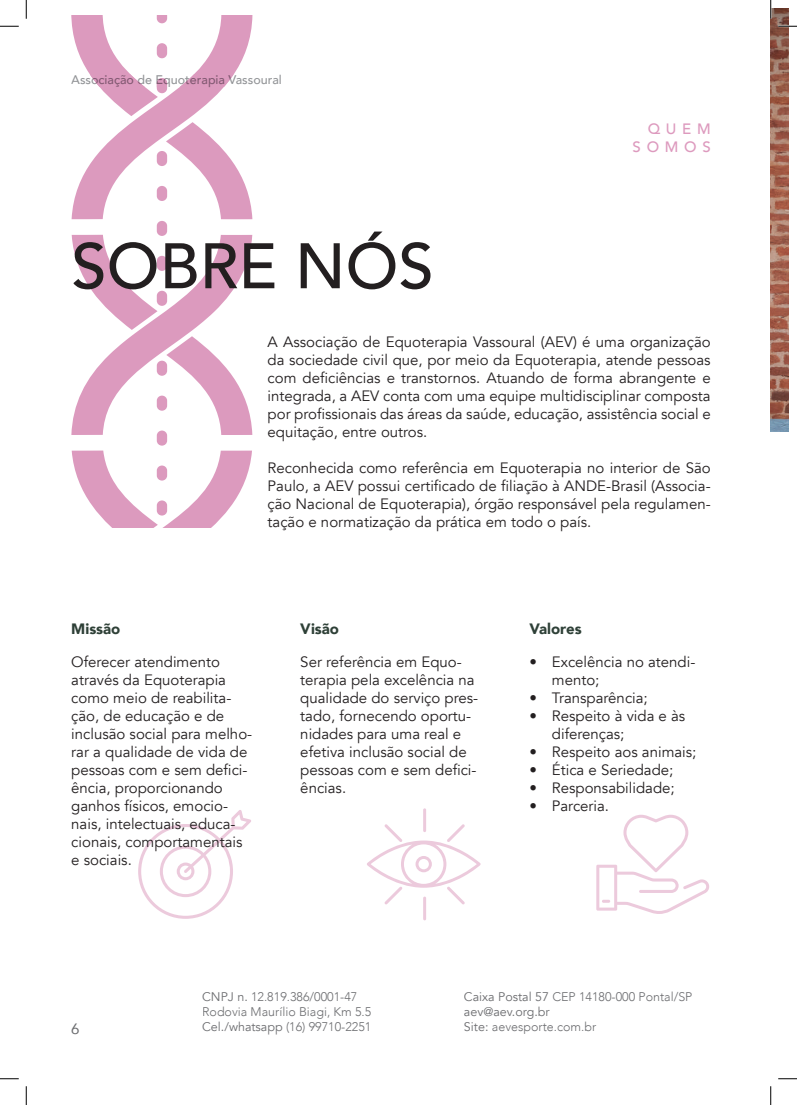
<style>
.page{position:relative;width:797px;height:1105px;background:#fff}
.page>*{position:absolute;margin:0;border:0;box-sizing:border-box;transform-origin:0 0}
.t1{font:500 63.5px "Avenir";color:#231f20}
.t2{font:15px/18px "Avenir";color:#231f20}
.t3{font:900 15px "Avenir";color:#2e4037}
.t4{font:500 15px/18px "Avenir";letter-spacing:.38em;color:#dd9abe;text-align:right}
.t5{font:15px "Avenir";color:#6c6d70}
.t6{font:300 12.5px/15px "Avenir";color:#6c6d70}
.t7{font:500 12.5px "Avenir";color:#939598}
.s1{font-weight:400}
</style>
<div class="page">
<div style="left:157px;top:431px;width:10px;height:15px;background:#dc9abe;border-radius:5px"></div>
<div style="left:157px;top:221px;width:10px;height:15px;background:#dc9abe;border-radius:5px"></div>
<svg style="left:71px;top:235px;width:181px;height:200px"></svg>
<svg style="left:71px;top:451px;width:181px;height:77px"></svg>
<svg style="left:72px;top:15px;width:180px;height:204px"></svg>
<svg style="left:72px;top:235px;width:85px;height:95px"></svg>
<svg style="left:166px;top:336px;width:86px;height:99px"></svg>
<svg style="left:179px;top:74px;width:55px;height:13px"></svg>
<svg style="left:71px;top:15px;width:96px;height:101px"></svg>
<svg style="left:138px;top:810px;width:113px;height:109px"></svg>
<svg style="left:367px;top:808px;width:113px;height:112px"></svg>
<svg style="left:596px;top:815px;width:113px;height:99px"></svg>
<img style="left:770px;top:9px;width:18px;height:422px">
<svg style="left:0;top:25px;width:19px;height:2px"></svg>
<svg style="left:778px;top:25px;width:19px;height:2px"></svg>
<svg style="left:0;top:1078px;width:19px;height:1px"></svg>
<svg style="left:778px;top:1078px;width:19px;height:1px"></svg>
<svg style="left:25px;top:0;width:2px;height:19px"></svg>
<svg style="left:25px;top:1086px;width:2px;height:19px"></svg>
<svg style="left:770px;top:0;width:1px;height:19px"></svg>
<svg style="left:770px;top:1086px;width:1px;height:19px"></svg>
<p class="t7" style="left:71px;top:69px;width:212px">Associação de Equoterapia Vassoural</p>
<h1 class="t1" style="left:71px;top:211px;width:364px">SOBRE NÓS</h1>
<p class="t4" style="left:632px;top:119px;width:80px">QUEM<br>SOMOS</p>
<p class="t2" style="left:267px;top:333px;width:444px;text-align:justify">A Associação de Equoterapia Vassoural (AEV) é uma organização da sociedade civil que, por meio da Equoterapia, atende pessoas com deficiências e transtornos. Atuando de forma abrangente e integrada, a AEV conta com uma equipe multidisciplinar composta por profissionais das áreas da saúde, educação, assistência social e equitação, entre outros.</p>
<p class="t2" style="left:267px;top:459px;width:444px;text-align:justify">Reconhecida como referência em Equoterapia no interior de São Paulo, a AEV possui certificado de filiação à ANDE-Brasil (Associa&shy;ção Nacional de Equoterapia), órgão responsável pela regulamen&shy;tação e normatização da prática em todo o país.</p>
<p class="t3" style="left:71px;top:615px;width:51px">Missão</p>
<p class="t2" style="left:71px;top:653px;width:182px">Oferecer atendimento através da Equoterapia como meio de reabilita&shy;ção, de educação e de inclusão social para melho&shy;rar a qualidade de vida de pessoas com e sem defici&shy;ência, proporcionando ganhos físicos, emocio&shy;nais, intelectuais, educa&shy;cionais, comportamentais e sociais.</p>
<p class="t3" style="left:300px;top:615px;width:40px">Visão</p>
<p class="t2" style="left:300px;top:653px;width:179px">Ser referência em Equo&shy;terapia pela excelência na qualidade do serviço pres&shy;tado, fornecendo oportu&shy;nidades para uma real e efetiva inclusão social de pessoas com e sem defici&shy;ências.</p>
<p class="t3" style="left:529px;top:615px;width:54px">Valores</p>
<p class="t2" style="left:552px;top:653px;width:145px;text-indent:-23px">• Excelência no atendi&shy;mento;</p>
<p class="t2" style="left:529px;top:689px;width:120px">• Transparência;</p>
<p class="t2" style="left:552px;top:707px;width:135px;text-indent:-22px">• Respeito à vida e às diferenças;</p>
<p class="t2" style="left:529px;top:743px;width:168px">• Respeito aos animais;</p>
<p class="t2" style="left:529px;top:761px;width:145px">• Ética e Seriedade;</p>
<p class="t2" style="left:529px;top:779px;width:147px">• Responsabilidade;</p>
<p class="t2" style="left:529px;top:797px;width:81px">• Parceria.</p>
<p class="t5" style="left:71px;top:1016px;width:10px">6</p>
<p class="t6" style="left:202px;top:989px;width:171px"><span class="s1">CNPJ n.</span> 12.819.386/0001-47<br>Rodovia Maurílio Biagi, Km 5.5<br><span class="s1">Cel./whatsapp</span> (16) 99710-2251</p>
<p class="t6" style="left:464px;top:989px;width:230px"><span class="s1">Caixa Postal 57</span> CEP 14180-000 Pontal/SP <span class="s1">aev@aev.org.br<br>Site:</span> aevesporte.com.br</p>
</div>
